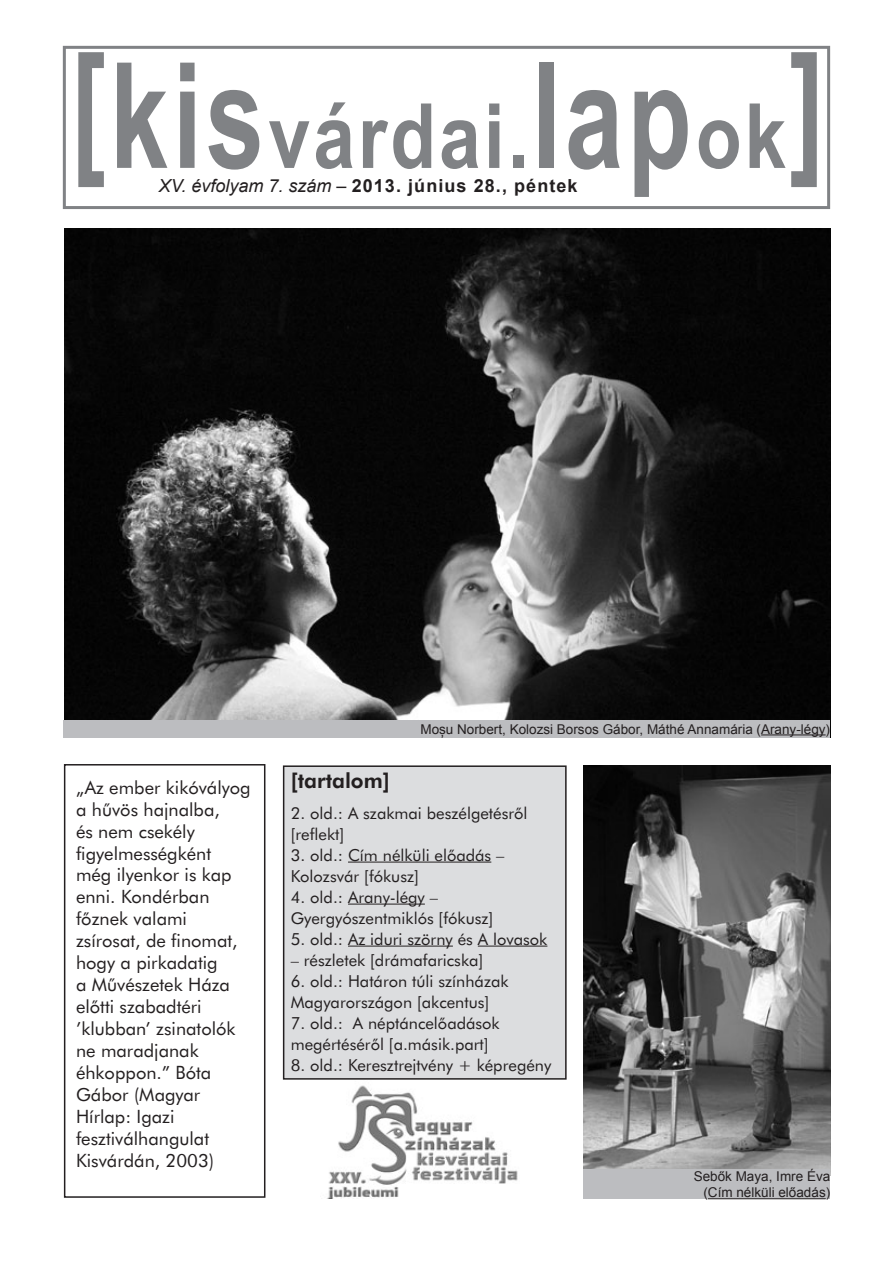
<style>
.page{position:relative;width:893px;height:1263px;background:#fff}
.page>*{position:absolute;margin:0;border:0;box-sizing:border-box;transform-origin:0 0}
.t1{font:700 90px "H Arial";letter-spacing:.04em;color:#808285;scale:.83 1}
.t2{font:21px "Futura Hv HU Normal H";color:#231f20}
.t3{font:18.3px/21.9px "Futura Bk HU Normal H";color:#231f20}
.t4{font:700 18px "Arial";letter-spacing:.06em;color:#231f20}
.t5{font:16.5px/21px "Futura Bk HU Normal H";color:#231f20}
.t6{font:13.5px/16.2px "Arial";color:#231f20;text-align:right}
.s1{font-size:147px}
.s2{font-weight:400;font-style:italic}
</style>
<div class="page">
<div style="left:63px;top:46px;width:767px;height:163px;border:3px solid #808285"></div>
<div style="left:284px;top:766px;width:282px;height:313px;background:#dcdddf"></div>
<div style="left:283px;top:765px;width:284px;height:315px;border:2px solid #231f20"></div>
<img style="left:327px;top:1085px;width:191px;height:114px">
<hr style="left:348px;top:862px;width:143px;height:1px;background:#231f20">
<hr style="left:348px;top:904px;width:77px;height:1px;background:#231f20">
<hr style="left:348px;top:946px;width:105px;height:1px;background:#231f20">
<hr style="left:478px;top:946px;width:69px;height:1px;background:#231f20">
<div style="left:64px;top:764px;width:201px;height:434px;border:2px solid #231f20"></div>
<img style="left:584px;top:765px;width:246px;height:404px">
<img style="left:65px;top:228px;width:765px;height:492px">
<div style="left:583px;top:1169px;width:247px;height:30px;background:#bcbdc0"></div>
<hr style="left:708px;top:1198px;width:118px;height:1px;background:#231f20">
<div style="left:64px;top:720px;width:766px;height:17px;background:#bcbdc0"></div>
<hr style="left:761px;top:734px;width:65px;height:1px;background:#231f20">
<h1 class="t1" style="left:71px;top:87px;width:909px"><span class="s1">[kis</span>várdai.<span class="s1">lap</span>ok<span class="s1">]</span></h1>
<p class="t4" style="left:159px;top:174px;width:420px"><span class="s2">XV. évfolyam 7. szám –</span> 2013. június 28., péntek</p>
<p class="t3" style="left:76px;top:776px;width:176px">„Az ember kikóvályog a hűvös hajnalba,<br>és nem csekély figyelmességként még ilyenkor is kap enni. Kondérban főznek valami zsírosat, de finomat, hogy a pirkadatig<br>a Művészetek Háza előtti szabadtéri ’klubban’ zsinatolók ne maradjanak éhkoppon.” Bóta<br>Gábor (Magyar<br>Hírlap: Igazi fesztiválhangulat<br>Kisvárdán, 2003)</p>
<p class="t2" style="left:291px;top:768px;width:101px">[tartalom]</p>
<p class="t6" style="left:420px;top:721px;width:411px">Moșu Norbert, Kolozsi Borsos Gábor, Máthé Annamária (Arany-légy)</p>
<p class="t5" style="left:291px;top:803px;width:238px">2. old.: A szakmai beszélgetésről [reflekt]</p>
<p class="t5" style="left:291px;top:845px;width:215px">3. old.: Cím nélküli előadás –<br>Kolozsvár [fókusz]</p>
<p class="t5" style="left:291px;top:887px;width:204px">4. old.: Arany-légy –<br>Gyergyószentmiklós [fókusz]</p>
<p class="t5" style="left:291px;top:929px;width:258px">5. old.: Az iduri szörny és A lovasok</p>
<p class="t5" style="left:291px;top:950px;width:194px">– részletek [drámafaricska]</p>
<p class="t5" style="left:291px;top:971px;width:219px">6. old.: Határon túli színházak<br>Magyarországon [akcentus]</p>
<p class="t5" style="left:291px;top:1013px;width:211px">7. old.: A néptáncelőadások megértéséről [a.másik.part]</p>
<p class="t5" style="left:291px;top:1055px;width:262px">8. old.: Keresztrejtvény + képregény</p>
<p class="t6" style="left:694px;top:1168px;width:138px">Sebők Maya, Imre Éva (Cím nélküli előadás)</p>
</div>
